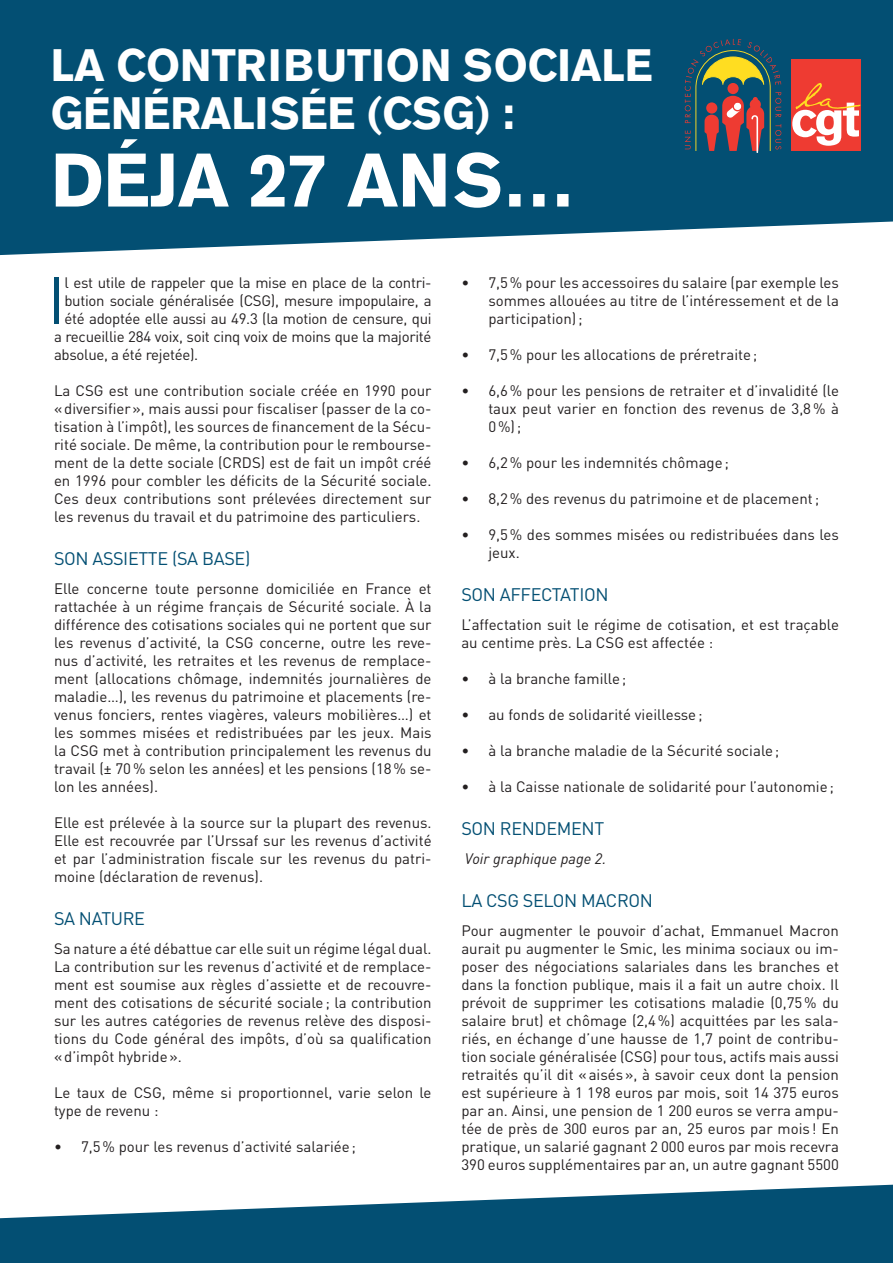
<style>
.page{position:relative;width:893px;height:1263px;background:#fff}
.page>*{position:absolute;margin:0;border:0;box-sizing:border-box;transform-origin:0 0}
.Titre_général{font:700 75px "Akzidenz Grotesk BE";color:#fff;scale:.96 1}
.Texte_courant_-_Lett{font:65.55px "DIN";color:#034f73}
.Titre_général-2{font:700 45px/48px "Akzidenz Grotesk BE";color:#fff;scale:.96 1}
.Inter{font:18px "DIN";letter-spacing:-.02em;color:#034f73}
.Texte{font:15px/18px "DIN";color:#231f20;text-align:justify}
.Texte_courant_-_Lett-2{font:15px "DIN";letter-spacing:-.02em;color:#231f20}
.Texte-2{font:italic 15px "DIN";color:#231f20}
</style>
<div class="page">
<svg style="left:0;top:0;width:893px;height:255px;background:#145b7c"></svg>
<svg style="left:0;top:1185px;width:893px;height:78px;fill:#034f73"></svg>
<svg style="left:685px;top:39px;width:96px;height:114px;background:#525d5f"></svg>
<div style="left:791px;top:59px;width:69px;height:92px;background:#ee3b32"></div>
<svg style="left:792px;top:83px;width:68px;height:63px"></svg>
<p class="Titre_général-2" style="left:51px;top:41px;width:628px">LA CONTRIBUTION SOCIALE<br>GÉNÉRALISÉE (CSG) :</p>
<p class="Titre_général" style="left:51px;top:137px;width:547px">DÉJA 27 ANS…</p>
<p class="Texte_courant_-_Lett" style="left:47px;top:259px;width:20px">I</p>
<p class="Texte_courant_-_Lett-2" style="left:64px;top:273px;width:369px">l est utile de rappeler que la mise en place de la contri-</p>
<p class="Texte_courant_-_Lett-2" style="left:64px;top:291px;width:369px">bution sociale généralisée (CSG), mesure impopulaire, a</p>
<p class="Texte_courant_-_Lett-2" style="left:64px;top:309px;width:369px">été adoptée elle aussi au 49.3 (la motion de censure, qui</p>
<p class="Texte_courant_-_Lett-2" style="left:54px;top:327px;width:379px">a recueillie 284 voix, soit cinq voix de moins que la majorité</p>
<p class="Texte_courant_-_Lett-2" style="left:54px;top:345px;width:146px">absolue, a été rejetée).</p>
<p class="Texte" style="left:54px;top:381px;width:379px">La CSG est une contribution sociale créée en 1990 pour «diversifier», mais aussi pour fiscaliser (passer de la co&shy;tisation à l’impôt), les sources de financement de la Sécu&shy;rité sociale. De même, la contribution pour le rembourse&shy;ment de la dette sociale (CRDS) est de fait un impôt créé en 1996 pour combler les déficits de la Sécurité sociale.<br>Ces deux contributions sont prélevées directement sur les revenus du travail et du patrimoine des particuliers.</p>
<p class="Inter" style="left:54px;top:547px;width:198px">SON ASSIETTE (SA BASE)</p>
<p class="Texte" style="left:54px;top:579px;width:379px">Elle concerne toute personne domiciliée en France et rattachée à un régime français de Sécurité sociale. À la différence des cotisations sociales qui ne portent que sur les revenus d’activité, la CSG concerne, outre les reve&shy;nus d’activité, les retraites et les revenus de remplace&shy;ment (allocations chômage, indemnités journalières de maladie…), les revenus du patrimoine et placements (re&shy;venus fonciers, rentes viagères, valeurs mobilières…) et les sommes misées et redistribuées par les jeux. Mais la CSG met à contribution principalement les revenus du travail (± 70% selon les années) et les pensions (18% se&shy;lon les années).</p>
<p class="Texte" style="left:54px;top:813px;width:379px">Elle est prélevée à la source sur la plupart des revenus.<br>Elle est recouvrée par l’Urssaf sur les revenus d’activité et par l’administration fiscale sur les revenus du patri&shy;moine (déclaration de revenus).</p>
<p class="Inter" style="left:54px;top:907px;width:93px">SA NATURE</p>
<p class="Texte" style="left:54px;top:939px;width:379px">Sa nature a été débattue car elle suit un régime légal dual.<br>La contribution sur les revenus d’activité et de remplace&shy;ment est soumise aux règles d’assiette et de recouvre&shy;ment des cotisations de sécurité sociale; la contribution sur les autres catégories de revenus relève des disposi&shy;tions du Code général des impôts, d’où sa qualification «d’impôt hybride».</p>
<p class="Texte" style="left:54px;top:1083px;width:379px">Le taux de CSG, même si proportionnel, varie selon le type de revenu :</p>
<p class="Texte" style="left:54px;top:1137px;width:303px">• 7,5% pour les revenus d’activité salariée;</p>
<p class="Texte" style="left:488px;top:273px;width:352px;text-indent:-27px">• 7,5% pour les accessoires du salaire (par exemple les sommes allouées au titre de l’intéressement et de la participation);</p>
<p class="Texte" style="left:461px;top:345px;width:297px">• 7,5% pour les allocations de préretraite;</p>
<p class="Texte" style="left:488px;top:381px;width:352px;text-indent:-27px">• 6,6% pour les pensions de retraiter et d’invalidité (le taux peut varier en fonction des revenus de 3,8% à 0%);</p>
<p class="Texte" style="left:461px;top:453px;width:269px">• 6,2% pour les indemnités chômage;</p>
<p class="Texte" style="left:461px;top:489px;width:359px">• 8,2% des revenus du patrimoine et de placement;</p>
<p class="Texte" style="left:488px;top:525px;width:352px;text-indent:-27px">• 9,5% des sommes misées ou redistribuées dans les jeux.</p>
<p class="Inter" style="left:461px;top:583px;width:149px">SON AFFECTATION</p>
<p class="Texte" style="left:461px;top:615px;width:379px">L’affectation suit le régime de cotisation, et est traçable au centime près. La CSG est affectée :</p>
<p class="Texte" style="left:461px;top:669px;width:166px">• à la branche famille;</p>
<p class="Texte" style="left:461px;top:705px;width:243px">• au fonds de solidarité vieillesse;</p>
<p class="Texte" style="left:461px;top:741px;width:319px">• à la branche maladie de la Sécurité sociale;</p>
<p class="Texte" style="left:461px;top:777px;width:374px">• à la Caisse nationale de solidarité pour l’autonomie;</p>
<p class="Inter" style="left:461px;top:817px;width:144px">SON RENDEMENT</p>
<p class="Texte-2" style="left:465px;top:849px;width:143px">Voir graphique page 2.</p>
<p class="Inter" style="left:461px;top:889px;width:193px">LA CSG SELON MACRON</p>
<p class="Texte" style="left:461px;top:921px;width:379px">Pour augmenter le pouvoir d’achat, Emmanuel Macron aurait pu augmenter le Smic, les minima sociaux ou im&shy;poser des négociations salariales dans les branches et dans la fonction publique, mais il a fait un autre choix. Il prévoit de supprimer les cotisations maladie (0,75% du salaire brut) et chômage (2,4%) acquittées par les sala&shy;riés, en échange d’une hausse de 1,7 point de contribu&shy;tion sociale généralisée (CSG) pour tous, actifs mais aussi retraités qu’il dit «aisés», à savoir ceux dont la pension est supérieure à 1 198 euros par mois, soit 14 375 euros par an. Ainsi, une pension de 1 200 euros se verra ampu&shy;tée de près de 300 euros par an, 25 euros par mois ! En pratique, un salarié gagnant 2 000 euros par mois recevra 390 euros supplémentaires par an, un autre gagnant 5500</p>
</div>
